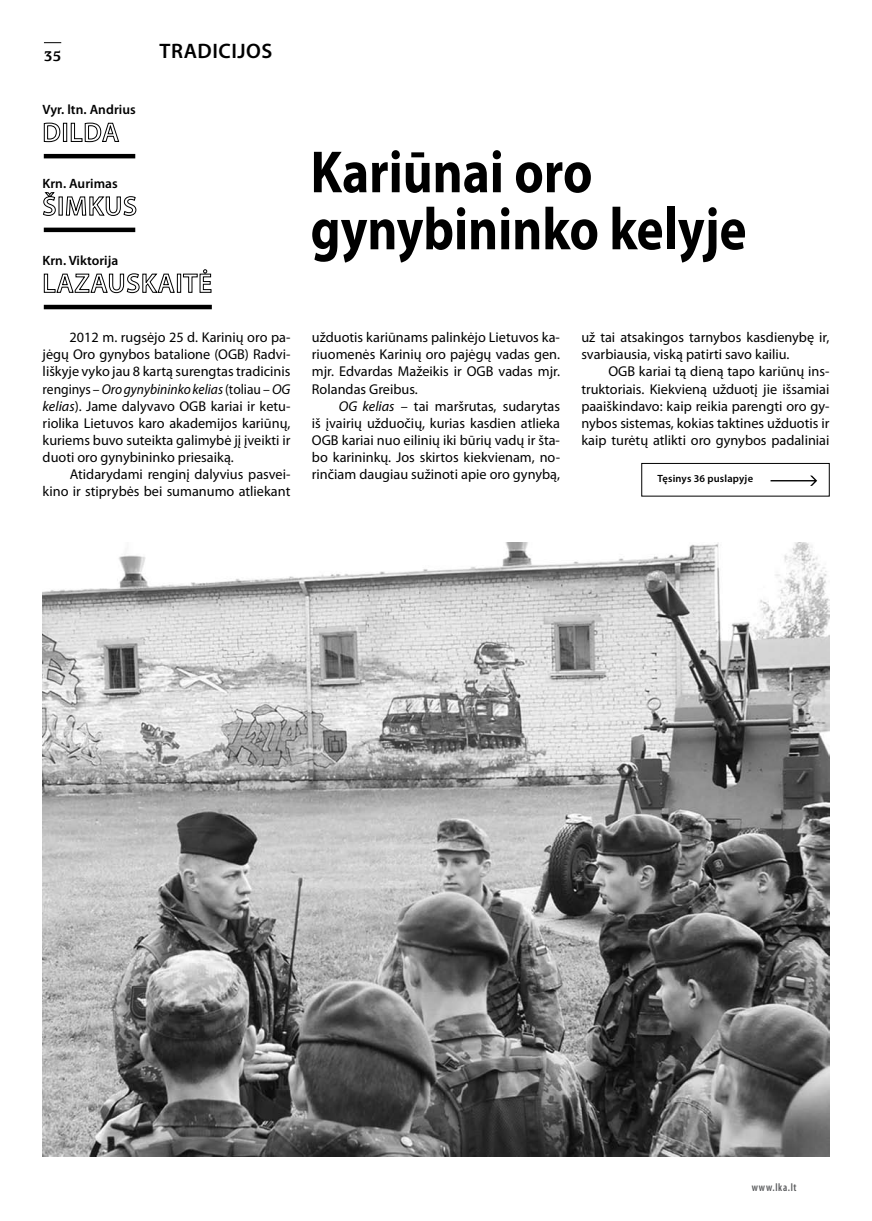
<style>
.page{position:relative;width:872px;height:1221px;background:#fff}
.page>*{position:absolute;margin:0;border:0;box-sizing:border-box;transform-origin:0 0}
.t1{font:700 60px/57px "Myriad Pro";color:#000;scale:.86 1}
.t2{font:600 21px "Myriad Pro";letter-spacing:.025em;color:#000}
.t3{font:14.25px/17.1px "Myriad Pro";color:#000;text-align:justify}
.t4{font:700 14.25px "PF Agora Serif Pro";color:#000}
.t5{font:600 13.5px "Myriad Pro";letter-spacing:.005em;color:#000}
.t6{font:600 condensed 11.1px "Myriad Pro";letter-spacing:.07em;color:#58595b;scale:.94 1}
.t7{font:600 10.5px "Myriad Pro";letter-spacing:.02em;color:#000}
.s1{font-style:italic}
</style>
<div class="page">
<svg style="left:44px;top:42px;width:17px;height:1px"></svg>
<svg style="left:44px;top:123px;width:16px;height:19px"></svg>
<div style="left:63px;top:123px;width:4px;height:19px;border:1px solid #000"></div>
<svg style="left:71px;top:123px;width:48px;height:19px"></svg>
<hr style="left:44px;top:154px;width:91px;height:4px;background:#000">
<svg style="left:43px;top:192px;width:13px;height:24px"></svg>
<svg style="left:66px;top:196px;width:70px;height:20px"></svg>
<div style="left:44px;top:227px;width:91px;height:5px;background:#000"></div>
<svg style="left:44px;top:273px;width:131px;height:20px"></svg>
<div style="left:177px;top:274px;width:4px;height:18px;border:1px solid #000"></div>
<svg style="left:183px;top:269px;width:28px;height:24px"></svg>
<hr style="left:44px;top:305px;width:168px;height:4px;background:#000">
<img style="left:43px;top:542px;width:786px;height:614px">
<div style="left:641px;top:463px;width:188px;height:33px;border:1px solid #000"></div>
<svg style="left:770px;top:475px;width:47px;height:11px"></svg>
<p class="t4" style="left:44px;top:47px;width:19px">35</p>
<p class="t5" style="left:42px;top:101px;width:95px">Vyr. ltn. Andrius</p>
<h2 class="t2" style="left:159px;top:38px;width:114px">TRADICIJOS</h2>
<p class="t5" style="left:42px;top:175px;width:77px">Krn. Aurimas</p>
<p class="t5" style="left:42px;top:252px;width:78px">Krn. Viktorija</p>
<h1 class="t1" style="left:310px;top:141px;width:508px">Kariūnai oro gynybininko kelyje</h1>
<p class="t3" style="left:43px;top:329px;width:249px;text-indent:27px">2012 m. rugsėjo 25 d. Karinių oro pa&shy;jėgų Oro gynybos batalione (OGB) Radvi&shy;liškyje vyko jau 8 kartą surengtas tradicinis renginys – <span class="s1">Oro gynybininko kelias</span> (toliau – <span class="s1">OG kelias</span>). Jame dalyvavo OGB kariai ir ketu&shy;riolika Lietuvos karo akademijos kariūnų, kuriems buvo suteikta galimybė jį įveikti ir duoti oro gynybininko priesaiką.</p>
<p class="t3" style="left:43px;top:465px;width:249px;text-align:right">Atidarydami renginį dalyvius pasvei&shy;kino ir stiprybės bei sumanumo atliekant</p>
<p class="t3" style="left:312px;top:329px;width:250px">užduotis kariūnams palinkėjo Lietuvos ka&shy;riuomenės Karinių oro pajėgų vadas gen. mjr. Edvardas Mažeikis ir OGB vadas mjr.<br>Rolandas Greibus.</p>
<p class="t3" style="left:312px;top:397px;width:250px;text-indent:27px"><span class="s1">OG kelias</span> – tai maršrutas, sudarytas iš įvairių užduočių, kurias kasdien atlieka OGB kariai nuo eilinių iki būrių vadų ir šta&shy;bo karininkų. Jos skirtos kiekvienam, no&shy;rinčiam daugiau sužinoti apie oro gynybą,</p>
<p class="t3" style="left:581px;top:329px;width:250px">už tai atsakingos tarnybos kasdienybę ir, svarbiausia, viską patirti savo kailiu.</p>
<p class="t3" style="left:581px;top:363px;width:250px;text-indent:27px">OGB kariai tą dieną tapo kariūnų ins&shy;truktoriais. Kiekvieną užduotį jie išsamiai paaiškindavo: kaip reikia parengti oro gy&shy;nybos sistemas, kokias taktines užduotis ir kaip turėtų atlikti oro gynybos padaliniai</p>
<p class="t7" style="left:657px;top:472px;width:97px">Tęsinys 36 puslapyje</p>
<p class="t6" style="left:752px;top:1179px;width:49px">www.lka.lt</p>
</div>
